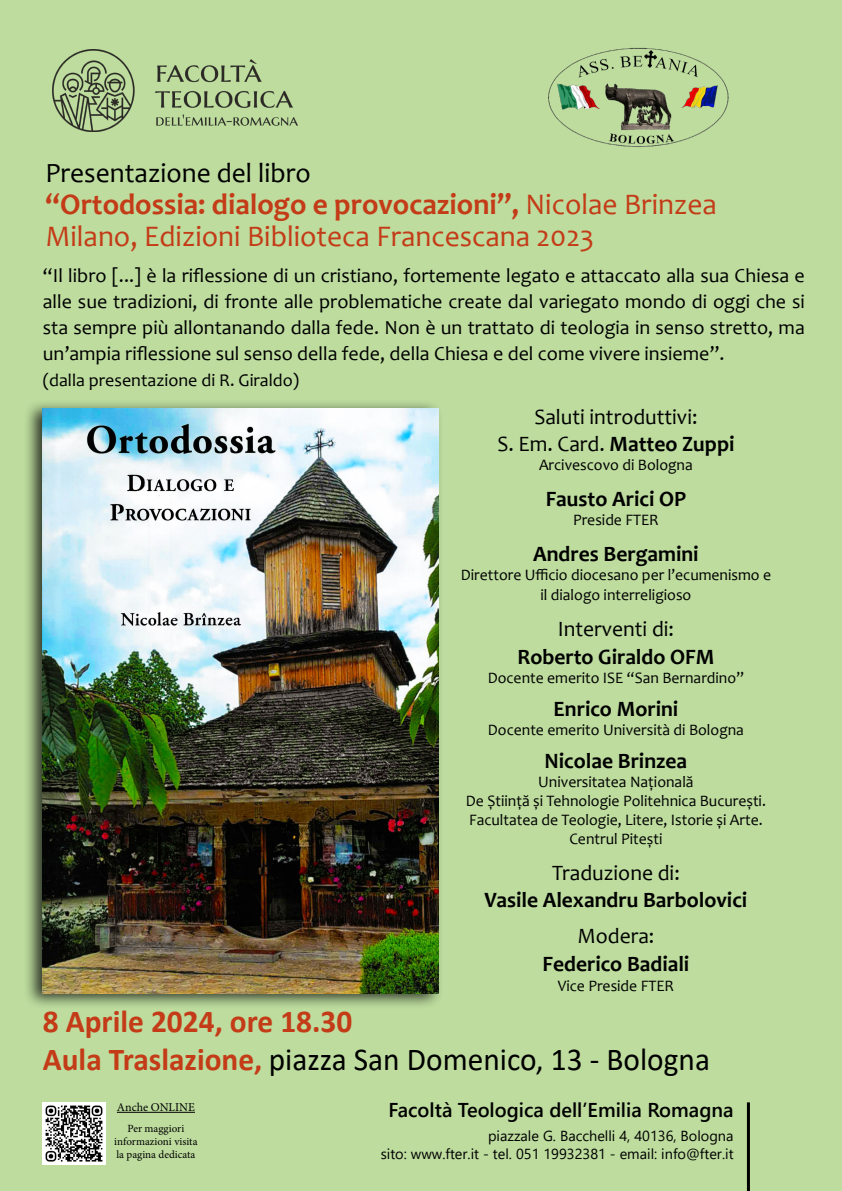
<style>
.page{position:relative;width:842px;height:1191px;background:#bddc9e}
.page>*{position:absolute;margin:0;border:0;box-sizing:border-box;transform-origin:0 0}
.t1{font:700 32px/38.4px "Calibri";color:#c43b17}
.t2{font:30px/32px "Candara";color:#c43b17}
.t3{font:28px "Candara";color:#000}
.t4{font:700 22px "Candara";color:#000}
.t5{font:22px/26.4px "Candara";color:#000;text-align:center}
.t6{font:20px/26px "Candara";color:#000;text-align:justify}
.t7{font:600 20px "Segoe UI";color:#000}
.t8{font:18px "Candara";color:#000}
.t9{font:16px/19.2px "Candara";color:#000;text-align:center}
.t10{font:14.5px/18px "Segoe UI";color:#000;text-align:right}
.t11{font:12px "Minion Pro";letter-spacing:-.005em;color:#000}
.t12{font:11px/13.2px "Minion Pro";color:#000;text-align:center}
.s1{font-weight:700}
.s2{font-weight:400;color:#000}
</style>
<div class="page">
<div style="left:23px;top:399px;width:421px;height:610px;background:#000;opacity:.75"></div>
<img style="left:43px;top:408px;width:395px;height:585px">
<img style="left:52px;top:50px;width:246px;height:82px">
<hr style="left:747px;top:1102px;width:3px;height:89px;background:#000">
<img style="left:548px;top:47px;width:181px;height:100px">
<img style="left:43px;top:1102px;width:62px;height:62px">
<hr style="left:117px;top:1112px;width:78px;height:1px;background:#000">
<h3 class="t3" style="left:45px;top:155px;width:267px">Presentazione del libro</h3>
<h2 class="t2" style="left:45px;top:188px;width:673px"><span class="s1">“Ortodossia: dialogo e provocazioni”,</span> Nicolae Brinzea<br>Milano, Edizioni Biblioteca Francescana 2023</h2>
<p class="t6" style="left:43px;top:262px;width:763px">“Il libro [...] è la riflessione di un cristiano, fortemente legato e attaccato alla sua Chiesa e alle sue tradizioni, di fronte alle problematiche create dal variegato mondo di oggi che si sta sempre più allontanando dalla fede. Non è un trattato di teologia in senso stretto, ma un’ampia riflessione sul senso della fede, della Chiesa e del come vivere insieme”.</p>
<p class="t8" style="left:43px;top:368px;width:258px">(dalla presentazione di R. Giraldo)</p>
<p class="t5" style="left:497px;top:404px;width:239px">Saluti introduttivi:<br>S. Em. Card. <span class="s1">Matteo Zuppi</span></p>
<p class="t9" style="left:539px;top:455px;width:155px">Arcivescovo di Bologna</p>
<p class="t4" style="left:546px;top:485px;width:142px">Fausto Arici OP</p>
<p class="t9" style="left:573px;top:510px;width:87px">Preside FTER</p>
<p class="t4" style="left:533px;top:540px;width:167px">Andres Bergamini</p>
<p class="t9" style="left:461px;top:565px;width:312px">Direttore Ufficio diocesano per l’ecumenismo e il dialogo interreligioso</p>
<p class="t5" style="left:558px;top:615px;width:118px">Interventi di:</p>
<p class="t4" style="left:517px;top:642px;width:198px">Roberto Giraldo OFM</p>
<p class="t9" style="left:488px;top:668px;width:258px">Docente emerito ISE “San Bernardino”</p>
<p class="t4" style="left:553px;top:694px;width:126px">Enrico Morini</p>
<p class="t9" style="left:488px;top:720px;width:258px">Docente emerito Università di Bologna</p>
<p class="t4" style="left:545px;top:746px;width:144px">Nicolae Brinzea</p>
<p class="t9" style="left:466px;top:772px;width:302px">Universitatea Națională<br>De Știință și Tehnologie Politehnica București.<br>Facultatea de Teologie, Litere, Istorie și Arte.<br>Centrul Pitești</p>
<p class="t5" style="left:552px;top:860px;width:129px">Traduzione di:</p>
<p class="t4" style="left:484px;top:886px;width:264px">Vasile Alexandru Barbolovici</p>
<p class="t5" style="left:577px;top:922px;width:79px">Modera:</p>
<p class="t4" style="left:542px;top:950px;width:148px">Federico Badiali</p>
<p class="t9" style="left:558px;top:976px;width:118px">Vice Preside FTER</p>
<h1 class="t1" style="left:43px;top:1001px;width:669px">8 Aprile 2024, ore 18.30<br>Aula Traslazione, <span class="s2">piazza San Domenico, 13 - Bologna</span></h1>
<p class="t11" style="left:117px;top:1099px;width:80px">Anche ONLINE</p>
<p class="t12" style="left:114px;top:1121px;width:85px">Per maggiori informazioni visita la pagina dedicata</p>
<p class="t7" style="left:388px;top:1091px;width:347px">Facoltà Teologica dell’Emilia Romagna</p>
<p class="t10" style="left:381px;top:1125px;width:354px">piazzale G. Bacchelli 4, 40136, Bologna<br>sito: www.fter.it - tel. 051 19932381 - email: info@fter.it</p>
</div>
